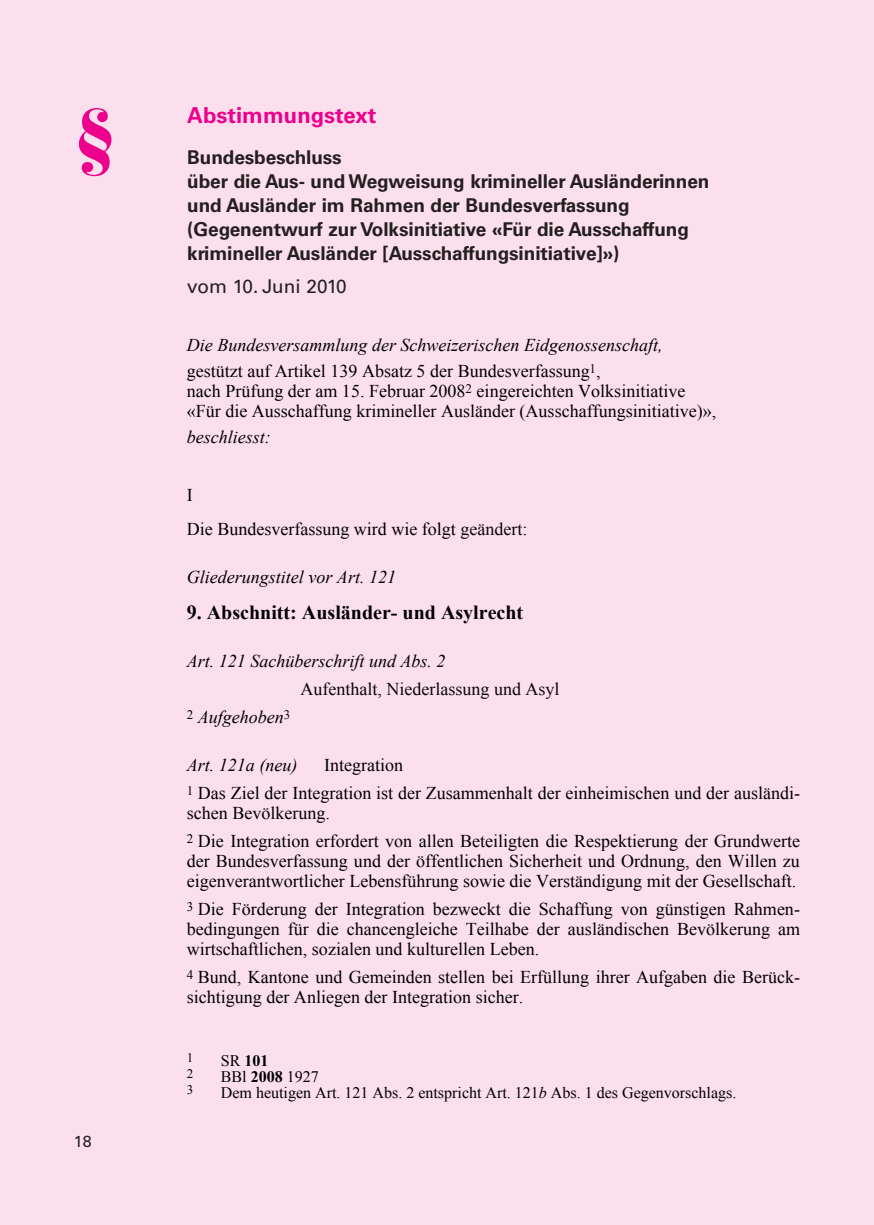
<style>
.page{position:relative;width:874px;height:1225px;background:#fff}
.page>*{position:absolute;margin:0;border:0;box-sizing:border-box;transform-origin:0 0}
.t1{font:900 70px "Bauer Bodoni";color:#ec008c}
.t2{font:700 22px "Univers";color:#ec008c}
.t3{font:700 20px "Times New Roman";color:#000}
.t4{font:700 19px/24px "Univers";letter-spacing:-.005em;color:#231f20}
.t5{font:19px "Univers";letter-spacing:-.015em;color:#231f20}
.t6{font:18px/20px "Times New Roman";color:#000}
.t7{font:italic 18px/26px "Times New Roman";color:#000}
.t8{font:18px "Times New Roman";color:#080808}
.t9{font:16px "Times New Roman";color:#000}
.t10{font:700 16px "Times New Roman";color:#000}
.t11{font:16px "Univers";color:#231f20}
.t12{font:13px "Times New Roman";color:#000}
.s1{font-style:normal}
.s2{color:#080808}
.s3{font-weight:400}
.s4{font-weight:700}
.s5{font-style:italic}
</style>
<div class="page">
<div style="left:0;top:0;width:873px;height:1224px;background:#fcdfec"></div>
<h1 class="t1" style="left:74px;top:107px;width:44px">§</h1>
<p class="t11" style="left:74px;top:1136px;width:19px">18</p>
<p class="t2" style="left:187px;top:107px;width:190px">Abstimmungstext</p>
<p class="t4" style="left:187px;top:147px;width:523px">Bundesbeschluss<br>über die Aus- und Wegweisung krimineller Ausländerinnen und Ausländer im Rahmen der Bundesverfassung (Gegenentwurf zur Volksinitiative «Für die Ausschaffung krimineller Ausländer [Ausschaffungsinitiative]»)</p>
<p class="t5" style="left:187px;top:279px;width:161px">vom 10. Juni 2010</p>
<p class="t7" style="left:187px;top:332px;width:477px">Die Bundesversammlung der Schweizerischen Eidgenossenschaft, <span class="s1">gestützt auf Artikel 139 Absatz 5 der Bundesverfassung</span><sup>1</sup><span class="s1">,</span></p>
<p class="t6" style="left:187px;top:381px;width:530px">nach Prüfung der am 15. Februar 2008<sup>2</sup> eingereichten Volksinitiative «Für die Ausschaffung krimineller Ausländer (Ausschaffungsinitiative)»,</p>
<p class="t7" style="left:187px;top:424px;width:86px">beschliesst:</p>
<p class="t6" style="left:187px;top:478px;width:342px;line-height:34px">I<br>Die Bundesverfassung wird wie folgt <span class="s2">geändert:</span></p>
<p class="t7" style="left:187px;top:564px;width:210px">Gliederungstitel vor Art. 121</p>
<p class="t3" style="left:187px;top:601px;width:338px">9. Abschnitt: Ausländer- und Asylrecht</p>
<p class="t7" style="left:187px;top:648px;width:260px">Art. 121 Sachüberschrift und Abs. 2</p>
<p class="t8" style="left:300px;top:679px;width:260px">Aufenthalt, Niederlassung und Asyl</p>
<p class="t7" style="left:187px;top:704px;width:105px"><sup>2</sup> Aufgehoben<sup>3</sup></p>
<p class="t7" style="left:187px;top:752px;width:112px">Art. 121a (neu)</p>
<p class="t6" style="left:187px;top:751px;width:614px;line-height:28px;text-indent:137px">Integration<br><sup>1</sup> Das Ziel der Integration ist der Zusammenhalt der einheimischen und der ausländi-</p>
<p class="t6" style="left:187px;top:799px;width:614px;line-height:28px">schen Bevölkerung.<br><sup>2</sup> Die Integration erfordert von allen Beteiligten die Respektierung der Grundwerte</p>
<p class="t6" style="left:187px;top:851px;width:614px">der Bundesverfassung und der öffentlichen Sicherheit und Ordnung, den Willen zu eigenverantwortlicher Lebensführung sowie die Verständigung mit der Gesellschaft.</p>
<p class="t6" style="left:187px;top:899px;width:614px;text-align:justify"><sup>3</sup> Die Förderung der Integration bezweckt die Schaffung von günstigen Rahmen&shy;bedingungen für die chancengleiche Teilhabe der ausländischen Bevölkerung am wirtschaftlichen, sozialen und kulturellen Leben.</p>
<p class="t6" style="left:187px;top:967px;width:614px"><sup>4</sup> Bund, Kantone und Gemeinden stellen bei Erfüllung ihrer Aufgaben die Berück&shy;sichtigung der Anliegen der Integration sicher.</p>
<p class="t12" style="left:187px;top:1050px;width:8px">1</p>
<p class="t10" style="left:221px;top:1052px;width:49px"><span class="s3">SR</span> 101</p>
<p class="t12" style="left:187px;top:1066px;width:8px">2</p>
<p class="t9" style="left:221px;top:1068px;width:99px">BBl <span class="s4">2008</span> 1927</p>
<p class="t12" style="left:187px;top:1082px;width:8px">3</p>
<p class="t9" style="left:221px;top:1084px;width:517px">Dem heutigen Art. 121 Abs. 2 entspricht Art. 121<span class="s5">b</span> Abs. 1 des Gegenvorschlags.</p>
</div>
